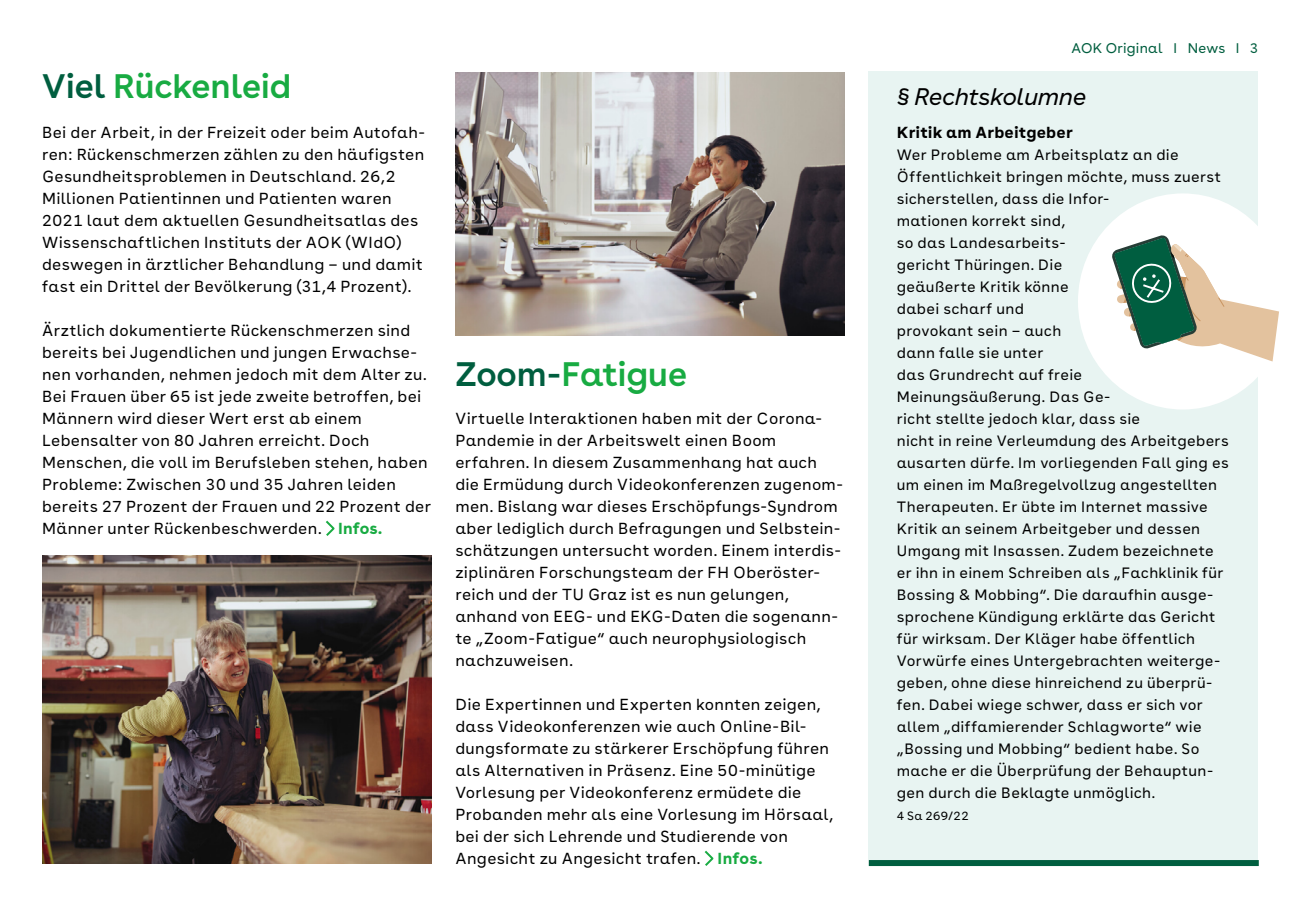
<style>
.page{position:relative;width:1300px;height:908px;background:#fff}
.page>*{position:absolute;margin:0;border:0;box-sizing:border-box;transform-origin:0 0}
.t1{font:600 34px "AOK Buenos Aires";letter-spacing:-.005em;color:#18ab42}
.t2{font:italic 24px "AOK Buenos Aires";letter-spacing:-.01em;color:#000}
.t3{font:16px/22px "AOK Buenos Aires Text";letter-spacing:.02em;color:#000}
.t4{font:700 16px "AOK Buenos Aires Text";letter-spacing:.01em;color:#000}
.t5{font:15px/22px "AOK Buenos Aires Text";letter-spacing:.02em;color:#000}
.t6{font:14px "AOK Buenos Aires";letter-spacing:.015em;color:#005e3f}
.t7{font:12px "AOK Buenos Aires Text";letter-spacing:.04em;color:#000}
.s1{color:#005e3f}
.s2{font-family:"AOK Buenos Aires";font-weight:700;color:#18ab42}
</style>
<div class="page">
<svg style="left:704px;top:850px;width:10px;height:16px"></svg>
<div style="left:869px;top:71px;width:389px;height:789px;background:#e8f4f2"></div>
<div style="left:869px;top:860px;width:390px;height:6px;background:#005e3f"></div>
<svg style="left:326px;top:520px;width:9px;height:16px"></svg>
<img style="left:455px;top:72px;width:390px;height:264px">
<img style="left:42px;top:556px;width:389px;height:308px">
<div style="left:1078px;top:193px;width:210px;height:217px;background:#fff;border-radius:50%"></div>
<svg style="left:1112px;top:235px;width:167px;height:127px"></svg>
<h1 class="t1" style="left:42px;top:58px;width:251px"><span class="s1">Viel</span> Rückenleid</h1>
<p class="t3" style="left:42px;top:120px;width:385px">Bei der Arbeit, in der Freizeit oder beim Autofah&shy;ren: Rückenschmerzen zählen zu den häufigsten Gesundheitsproblemen in Deutschland. 26,2<br>Millionen Patientinnen und Patienten waren 2021 laut dem aktuellen Gesundheitsatlas des Wissenschaftlichen Instituts der AOK (WIdO) deswegen in ärztlicher Behandlung – und damit fast ein Drittel der Bevölkerung (31,4 Prozent).</p>
<p class="t3" style="left:42px;top:318px;width:391px">Ärztlich dokumentierte Rückenschmerzen sind bereits bei Jugendlichen und jungen Erwachse&shy;nen vorhanden, nehmen jedoch mit dem Alter zu.<br>Bei Frauen über 65 ist jede zweite betroffen, bei Männern wird dieser Wert erst ab einem Lebensalter von 80 Jahren erreicht. Doch Menschen, die voll im Berufsleben stehen, haben Probleme: Zwischen 30 und 35 Jahren leiden bereits 27 Prozent der Frauen und 22 Prozent der Männer unter Rückenbeschwerden. <span class="s2">Infos.</span></p>
<h1 class="t1" style="left:455px;top:345px;width:233px"><span class="s1">Zoom-</span>Fatigue</h1>
<p class="t3" style="left:455px;top:406px;width:389px">Virtuelle Interaktionen haben mit der Corona-Pandemie in der Arbeitswelt einen Boom erfahren. In diesem Zusammenhang hat auch die Ermüdung durch Videokonferenzen zugenom&shy;men. Bislang war dieses Erschöpfungs-Syndrom aber lediglich durch Befragungen und Selbstein&shy;schätzungen untersucht worden. Einem interdis&shy;ziplinären Forschungsteam der FH Oberöster&shy;reich und der TU Graz ist es nun gelungen, anhand von EEG- und EKG-Daten die sogenann&shy;te „Zoom-Fatigue“ auch neurophysiologisch nachzuweisen.</p>
<p class="t3" style="left:455px;top:692px;width:380px">Die Expertinnen und Experten konnten zeigen, dass Videokonferenzen wie auch Online-Bil&shy;dungsformate zu stärkerer Erschöpfung führen als Alternativen in Präsenz. Eine 50-minütige Vorlesung per Videokonferenz ermüdete die Probanden mehr als eine Vorlesung im Hörsaal, bei der sich Lehrende und Studierende von Angesicht zu Angesicht trafen. <span class="s2">Infos.</span></p>
<p class="t6" style="left:1071px;top:36px;width:188px">AOK Original I News I 3</p>
<h2 class="t2" style="left:897px;top:78px;width:191px">§ Rechtskolumne</h2>
<p class="t4" style="left:897px;top:119px;width:177px">Kritik am Arbeitgeber</p>
<p class="t5" style="left:897px;top:142px;width:333px">Wer Probleme am Arbeitsplatz an die Öffentlichkeit bringen möchte, muss zuerst sicherstellen, dass die Infor-<br>mationen korrekt sind,<br>so das Landesarbeits-<br>gericht Thüringen. Die<br>geäußerte Kritik könne<br>dabei scharf und<br>provokant sein – auch<br>dann falle sie unter<br>das Grundrecht auf freie Meinungsäußerung. Das Ge-<br>richt stellte jedoch klar, dass sie<br>nicht in reine Verleumdung des Arbeitgebers ausarten dürfe. Im vorliegenden Fall ging es um einen im Maßregelvollzug angestellten Therapeuten. Er übte im Internet massive Kritik an seinem Arbeitgeber und dessen Umgang mit Insassen. Zudem bezeichnete er ihn in einem Schreiben als „Fachklinik für Bossing &amp; Mobbing“. Die daraufhin ausge&shy;sprochene Kündigung erklärte das Gericht für wirksam. Der Kläger habe öffentlich Vorwürfe eines Untergebrachten weiterge&shy;geben, ohne diese hinreichend zu überprü&shy;fen. Dabei wiege schwer, dass er sich vor allem „diffamierender Schlagworte“ wie „Bossing und Mobbing“ bedient habe. So mache er die Überprüfung der Behauptun&shy;gen durch die Beklagte unmöglich.</p>
<p class="t7" style="left:897px;top:806px;width:73px">4 Sa 269/22</p>
</div>
